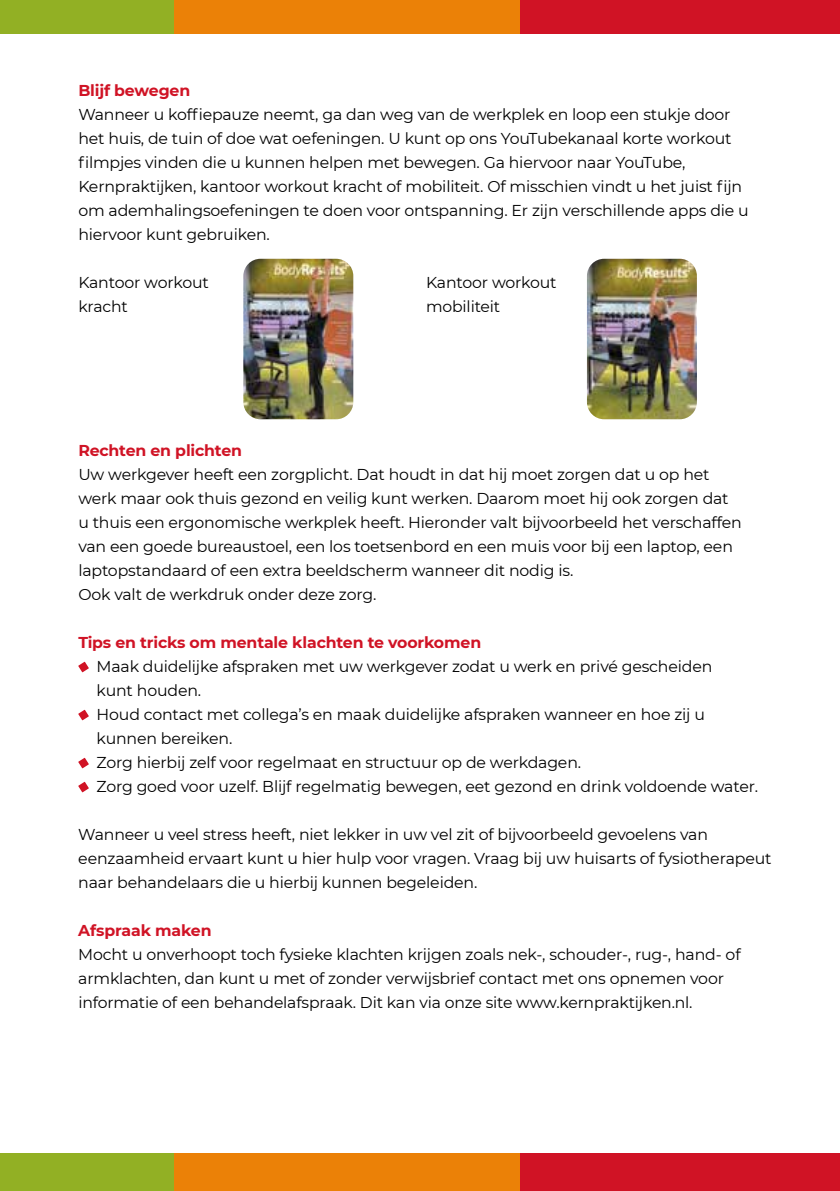
<style>
.page{position:relative;width:840px;height:1191px;background:#fff}
.page>*{position:absolute;margin:0;border:0;box-sizing:border-box;transform-origin:0 0}
.t1{font:15.8px/24px "Montserrat";letter-spacing:-.01em;color:#000}
.t2{font:700 15.8px "Montserrat";letter-spacing:-.01em;color:#d01325}
.t3{font:15.6px "Montserrat";letter-spacing:-.01em;color:#000}
</style>
<div class="page">
<div style="left:0;top:0;width:174px;height:33px;background:#92b024"></div>
<div style="left:174px;top:0;width:346px;height:33px;background:#eb8107"></div>
<div style="left:520px;top:0;width:319px;height:33px;background:#d01325"></div>
<div style="left:0;top:1153px;width:174px;height:38px;background:#92b024"></div>
<div style="left:174px;top:1153px;width:346px;height:38px;background:#eb8107"></div>
<div style="left:520px;top:1153px;width:319px;height:38px;background:#d01325"></div>
<img style="left:587px;top:259px;width:109px;height:160px">
<img style="left:243px;top:259px;width:110px;height:160px">
<svg style="left:78px;top:661px;width:11px;height:11px"></svg>
<svg style="left:78px;top:709px;width:11px;height:11px"></svg>
<svg style="left:78px;top:757px;width:11px;height:11px"></svg>
<svg style="left:78px;top:781px;width:11px;height:11px"></svg>
<p class="t2" style="left:78px;top:79px;width:113px">Blijf bewegen</p>
<p class="t1" style="left:78px;top:102px;width:671px">Wanneer u koffiepauze neemt, ga dan weg van de werkplek en loop een stukje door het huis, de tuin of doe wat oefeningen. U kunt op ons YouTubekanaal korte workout filmpjes vinden die u kunnen helpen met bewegen. Ga hiervoor naar YouTube, Kernpraktijken, kantoor workout kracht of mobiliteit. Of misschien vindt u het juist fijn om ademhalingsoefeningen te doen voor ontspanning. Er zijn verschillende apps die u hiervoor kunt gebruiken.</p>
<p class="t1" style="left:78px;top:270px;width:132px">Kantoor workout</p>
<p class="t3" style="left:78px;top:296px;width:51px">kracht</p>
<p class="t1" style="left:426px;top:270px;width:132px">Kantoor workout</p>
<p class="t3" style="left:426px;top:296px;width:76px">mobiliteit</p>
<p class="t2" style="left:78px;top:439px;width:165px">Rechten en plichten</p>
<p class="t1" style="left:78px;top:462px;width:664px">Uw werkgever heeft een zorgplicht. Dat houdt in dat hij moet zorgen dat u op het werk maar ook thuis gezond en veilig kunt werken. Daarom moet hij ook zorgen dat u thuis een ergonomische werkplek heeft. Hieronder valt bijvoorbeeld het verschaffen van een goede bureaustoel, een los toetsenbord en een muis voor bij een laptop, een laptopstandaard of een extra beeldscherm wanneer dit nodig is.<br>Ook valt de werkdruk onder deze zorg.</p>
<p class="t2" style="left:78px;top:631px;width:404px">Tips en tricks om mentale klachten te voorkomen</p>
<p class="t1" style="left:96px;top:654px;width:662px">Maak duidelijke afspraken met uw werkgever zodat u werk en privé gescheiden<br>kunt houden.<br>Houd contact met collega’s en maak duidelijke afspraken wanneer en hoe zij u kunnen bereiken.<br>Zorg hierbij zelf voor regelmaat en structuur op de werkdagen.<br>Zorg goed voor uzelf. Blijf regelmatig bewegen, eet gezond en drink voldoende water.</p>
<p class="t1" style="left:78px;top:822px;width:694px">Wanneer u veel stress heeft, niet lekker in uw vel zit of bijvoorbeeld gevoelens van eenzaamheid ervaart kunt u hier hulp voor vragen. Vraag bij uw huisarts of fysiotherapeut naar behandelaars die u hierbij kunnen begeleiden.</p>
<p class="t2" style="left:78px;top:919px;width:135px">Afspraak maken</p>
<p class="t1" style="left:78px;top:942px;width:663px">Mocht u onverhoopt toch fysieke klachten krijgen zoals nek-, schouder-, rug-, hand- of armklachten, dan kunt u met of zonder verwijsbrief contact met ons opnemen voor</p>
<p class="t3" style="left:78px;top:992px;width:615px">informatie of een behandelafspraak. Dit kan via onze site www.kernpraktijken.nl.</p>
</div>
